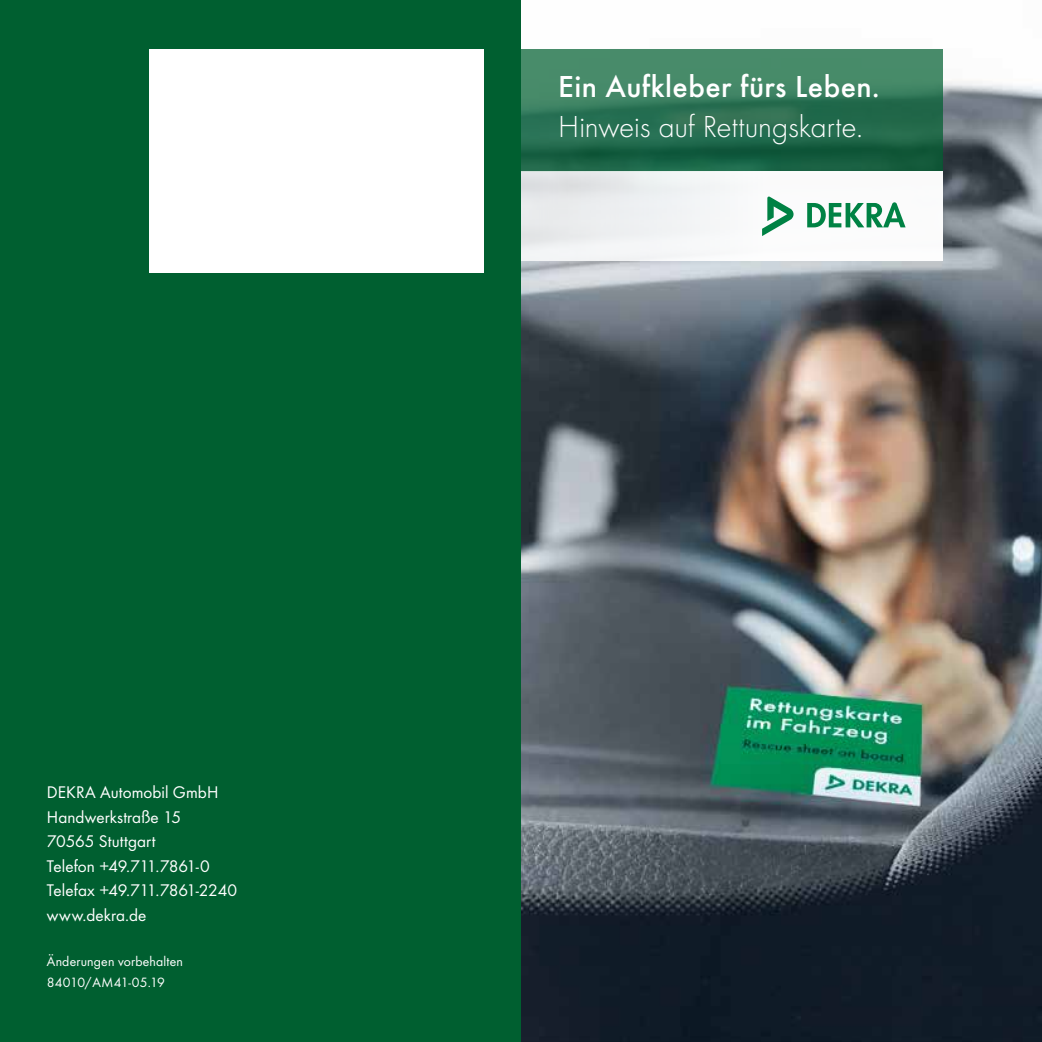
<style>
.page{position:relative;width:1042px;height:1042px;background:#fff}
.page>*{position:absolute;margin:0;border:0;box-sizing:border-box;transform-origin:0 0}
.t1{font:300 31.5px "Futura";letter-spacing:-.005em;color:#fff}
.t2{font:500 31.5px "Futura";letter-spacing:.01em;color:#fff}
.t3{font:17.5px/24.5px "Futura Boo";letter-spacing:.005em;color:#fff}
.t4{font:14px/21px "Futura Boo";letter-spacing:.015em;color:#fff}
</style>
<div class="page">
<div style="left:0;top:0;width:521px;height:1042px;background:#005f30"></div>
<div style="left:149px;top:50px;width:335px;height:223px;background:#fff"></div>
<img style="left:521px;top:49px;width:521px;height:993px">
<svg style="left:521px;top:50px;width:422px;height:122px;background:#317658"></svg>
<div style="left:521px;top:172px;width:422px;height:89px;background:linear-gradient(to right,#e8eaec,#fff)"></div>
<svg style="left:807px;top:202px;width:98px;height:25px"></svg>
<svg style="left:762px;top:197px;width:31px;height:39px"></svg>
<p class="t3" style="left:47px;top:779px;width:192px">DEKRA Automobil GmbH<br>Handwerkstraße 15<br>70565 Stuttgart<br>Telefon +49.711.7861-0<br>Telefax +49.711.7861-2240 www.dekra.de</p>
<p class="t4" style="left:47px;top:950px;width:137px">Änderungen vorbehalten<br>84010/AM41-05.19</p>
<h1 class="t2" style="left:558px;top:63px;width:323px">Ein Aufkleber fürs Leben.</h1>
<h1 class="t1" style="left:558px;top:107px;width:306px">Hinweis auf Rettungskarte.</h1>
</div>
